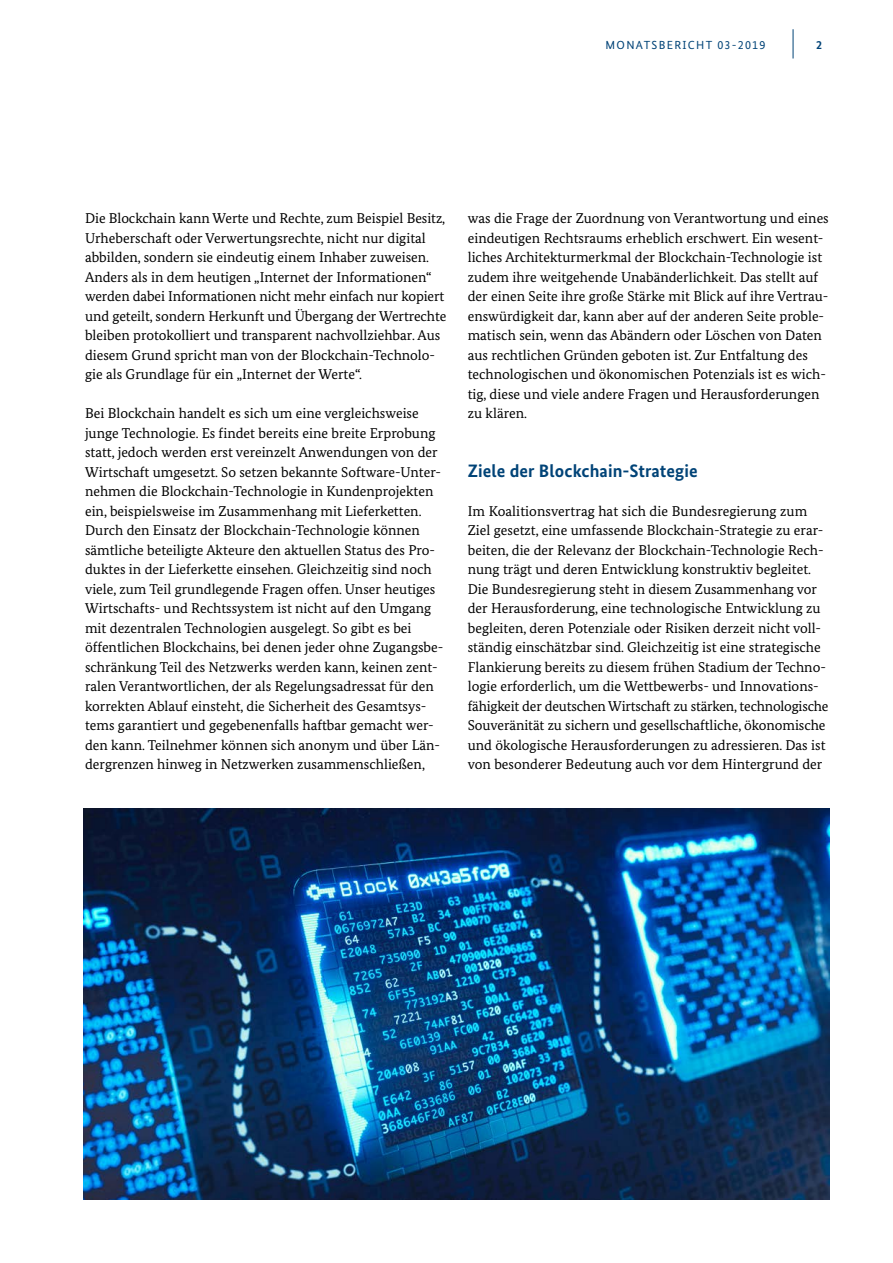
<style>
.page{position:relative;width:893px;height:1263px;background:#fff}
.page>*{position:absolute;margin:0;border:0;box-sizing:border-box;transform-origin:0 0}
.t1{font:700 18px "Bundes Sans";letter-spacing:.005em;color:#004377}
.t2{font:14.25px/19.5px "Bundes Serif";color:#000}
.t3{font:700 12px "Bundes Sans";color:#004377}
.t4{font:11.7px "Bundes Sans";letter-spacing:.11em;color:#004377}
.s1{font-size:12px}
</style>
<div class="page">
<hr style="left:793px;top:29px;width:1px;height:30px;background:#004377">
<img style="left:84px;top:808px;width:745px;height:391px">
<p class="t4" style="left:606px;top:38px;width:161px">MONATSBERICHT <span class="s1">03-2019</span></p>
<p class="t3" style="left:816px;top:38px;width:7px">2</p>
<p class="t2" style="left:85px;top:209px;width:363px">Die Blockchain kann Werte und Rechte, zum Beispiel Besitz, Urheberschaft oder Verwertungsrechte, nicht nur digital abbilden, sondern sie eindeutig einem Inhaber zuweisen.<br>Anders als in dem heutigen „Internet der Informationen“ werden dabei Informationen nicht mehr einfach nur kopiert und geteilt, sondern Herkunft und Übergang der Wertrechte bleiben protokolliert und transparent nachvollziehbar. Aus diesem Grund spricht man von der Blockchain-Technolo&shy;gie als Grundlage für ein „Internet der Werte“.</p>
<p class="t2" style="left:85px;top:404px;width:360px">Bei Blockchain handelt es sich um eine vergleichsweise junge Technologie. Es findet bereits eine breite Erprobung statt, jedoch werden erst vereinzelt Anwendungen von der Wirtschaft umgesetzt. So setzen bekannte Software-Unter&shy;nehmen die Blockchain-Technologie in Kundenprojekten ein, beispielsweise im Zusammenhang mit Lieferketten.<br>Durch den Einsatz der Blockchain-Technologie können sämtliche beteiligte Akteure den aktuellen Status des Pro&shy;duktes in der Lieferkette einsehen. Gleichzeitig sind noch viele, zum Teil grundlegende Fragen offen. Unser heutiges Wirtschafts- und Rechtssystem ist nicht auf den Umgang mit dezentralen Technologien ausgelegt. So gibt es bei öffentlichen Blockchains, bei denen jeder ohne Zugangsbe&shy;schränkung Teil des Netzwerks werden kann, keinen zent&shy;ralen Verantwortlichen, der als Regelungsadressat für den korrekten Ablauf einsteht, die Sicherheit des Gesamtsys&shy;tems garantiert und gegebenenfalls haftbar gemacht wer&shy;den kann. Teilnehmer können sich anonym und über Län&shy;dergrenzen hinweg in Netzwerken zusammenschließen,</p>
<p class="t2" style="left:468px;top:209px;width:363px">was die Frage der Zuordnung von Verantwortung und eines eindeutigen Rechtsraums erheblich erschwert. Ein wesent&shy;liches Architekturmerkmal der Blockchain-Technologie ist zudem ihre weitgehende Unabänderlichkeit. Das stellt auf der einen Seite ihre große Stärke mit Blick auf ihre Vertrau&shy;enswürdigkeit dar, kann aber auf der anderen Seite proble&shy;matisch sein, wenn das Abändern oder Löschen von Daten aus rechtlichen Gründen geboten ist. Zur Entfaltung des technologischen und ökonomischen Potenzials ist es wich&shy;tig, diese und viele andere Fragen und Herausforderungen zu klären.</p>
<h4 class="t1" style="left:468px;top:460px;width:232px">Ziele der Blockchain-Strategie</h4>
<p class="t2" style="left:468px;top:501px;width:362px">Im Koalitionsvertrag hat sich die Bundesregierung zum Ziel gesetzt, eine umfassende Blockchain-Strategie zu erar&shy;beiten, die der Relevanz der Blockchain-Technologie Rech&shy;nung trägt und deren Entwicklung konstruktiv begleitet.<br>Die Bundesregierung steht in diesem Zusammenhang vor der Herausforderung, eine technologische Entwicklung zu begleiten, deren Potenziale oder Risiken derzeit nicht voll&shy;ständig einschätzbar sind. Gleichzeitig ist eine strategische Flankierung bereits zu diesem frühen Stadium der Techno&shy;logie erforderlich, um die Wettbewerbs- und Innovations&shy;fähigkeit der deutschen Wirtschaft zu stärken, technologische Souveränität zu sichern und gesellschaftliche, ökonomische und ökologische Herausforderungen zu adressieren. Das ist von besonderer Bedeutung auch vor dem Hintergrund der</p>
</div>
